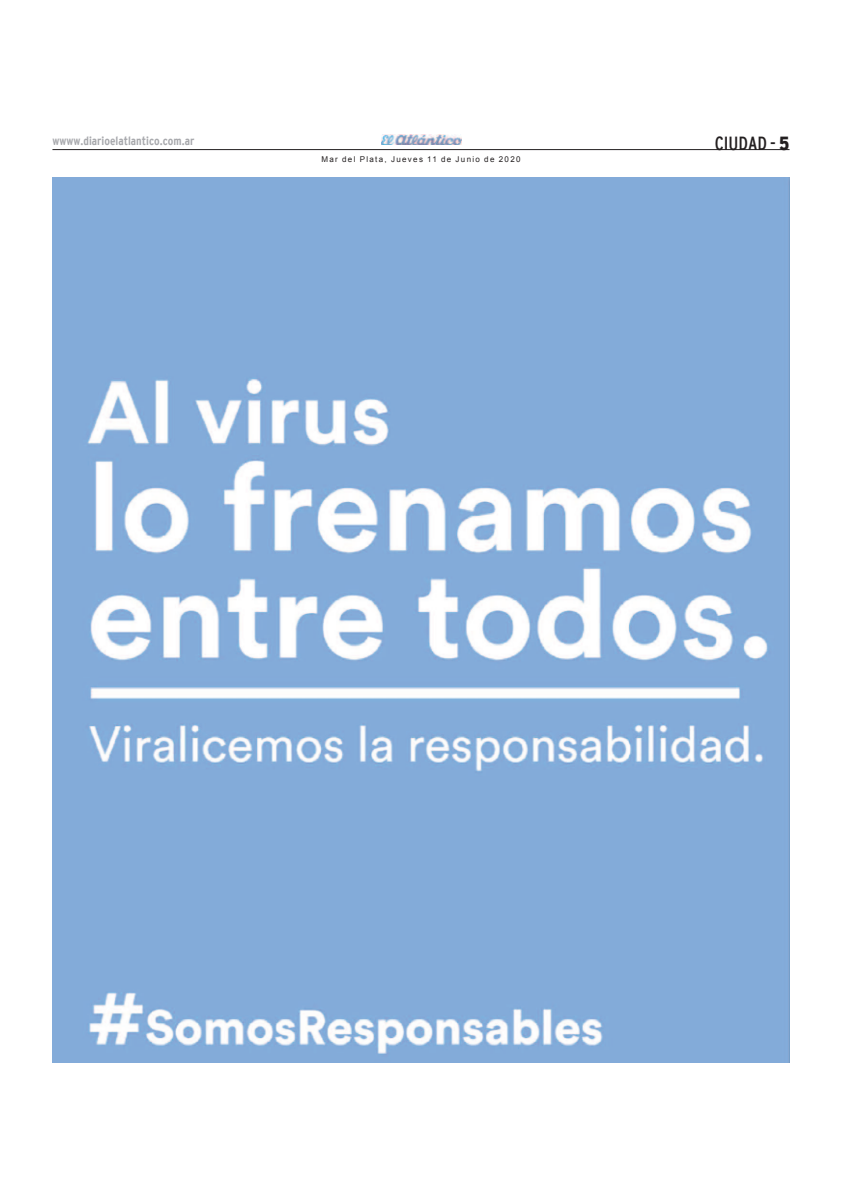
<style>
.page{position:relative;width:842px;height:1191px;background:#fff}
.page>*{position:absolute;margin:0;border:0;box-sizing:border-box;transform-origin:0 0}
.t1{font:condensed 19px "Interstate";color:#231f20}
.t2{font:700 condensed 12px "Interstate";color:#a8a9ad}
.t3{font:8px "Arial";letter-spacing:.165em;color:#231f20}
.s1{font-weight:900}
</style>
<div class="page">
<hr style="left:52px;top:149px;width:737px;height:1px;background:#231f20">
<img style="left:381px;top:135px;width:80px;height:9px">
<img style="left:52px;top:178px;width:737px;height:885px">
<h2 class="t2" style="left:52px;top:134px;width:143px">wwww.diarioelatlantico.com.ar</h2>
<p class="t3" style="left:321px;top:155px;width:201px">Mar del Plata, Jueves 11 de Junio de 2020</p>
<h1 class="t1" style="left:715px;top:133px;width:76px">CIUDAD- <span class="s1">5</span></h1>
</div>
